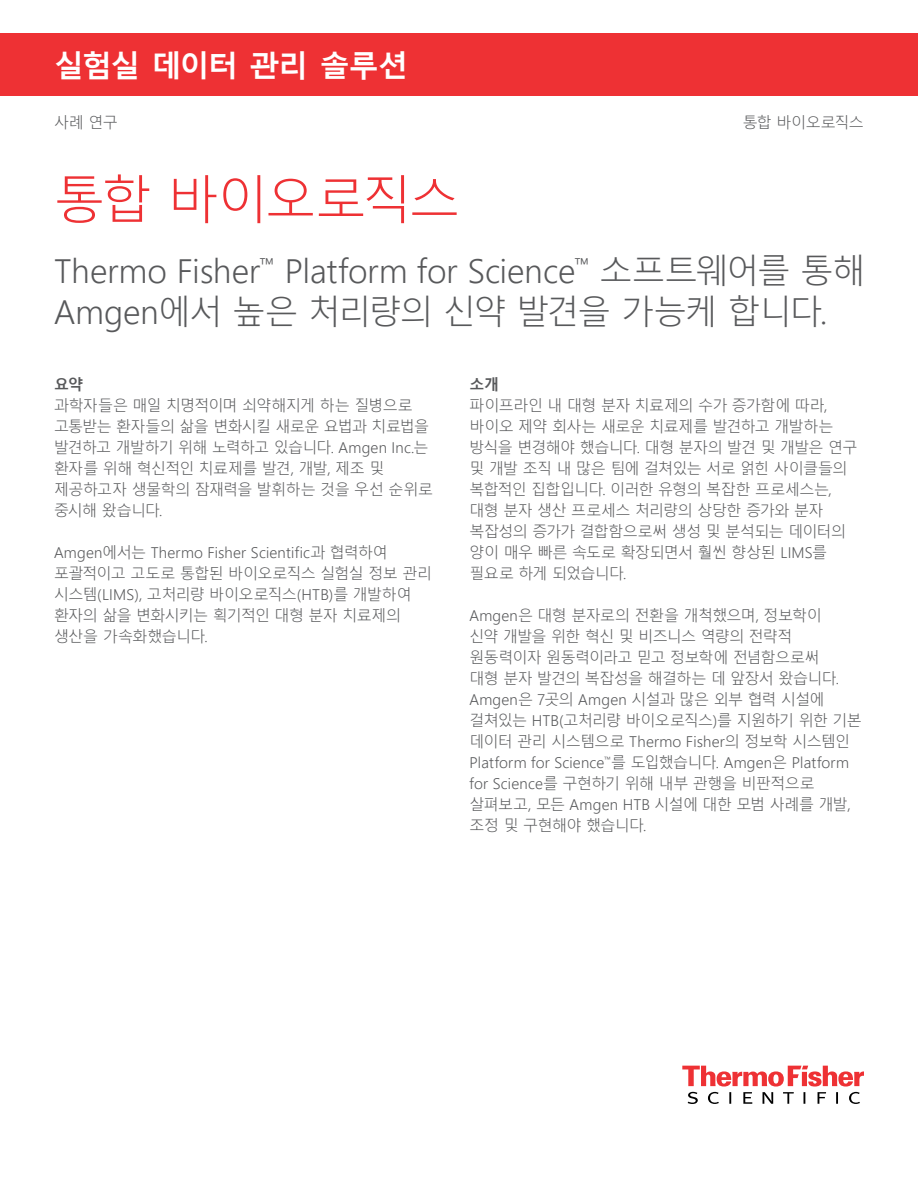
<style>
.page{position:relative;width:918px;height:1188px;background:#fff}
.page>*{position:absolute;margin:0;border:0;box-sizing:border-box;transform-origin:0 0}
.t1{font:300 51px "Malgun Gothic";letter-spacing:-.06em;color:#ee3134}
.t2{font:300 33px/40.5px "Malgun Gothic";letter-spacing:-.005em;color:#58595b}
.t3{font:700 30px "Malgun Gothic";letter-spacing:-.05em;color:#fff}
.t4{font:300 15px/21px "Malgun Gothic";letter-spacing:-.035em;color:#58595b}
.t5{font:700 15px "Malgun Gothic";color:#58595b}
</style>
<div class="page">
<svg style="left:682px;top:1066px;width:182px;height:38px"></svg>
<div style="left:0;top:33px;width:918px;height:63px;background:#ee3134"></div>
<h3 class="t3" style="left:54px;top:48px;width:356px">실험실 데이터 관리 솔루션</h3>
<p class="t4" style="left:54px;top:113px;width:65px">사례 연구</p>
<p class="t4" style="left:743px;top:113px;width:123px">통합 바이오로직스</p>
<h1 class="t1" style="left:54px;top:170px;width:408px">통합 바이오로직스</h1>
<h2 class="t2" style="left:54px;top:251px;width:813px">Thermo Fisher<sup>™</sup> Platform for Science<sup>™</sup> 소프트웨어를 통해<br>Amgen에서 높은 처리량의 신약 발견을 가능케 합니다.</h2>
<p class="t5" style="left:54px;top:376px;width:31px">요약</p>
<p class="t4" style="left:54px;top:395px;width:381px">과학자들은 매일 치명적이며 쇠약해지게 하는 질병으로 고통받는 환자들의 삶을 변화시킬 새로운 요법과 치료법을 발견하고 개발하기 위해 노력하고 있습니다. Amgen Inc.는 환자를 위해 혁신적인 치료제를 발견, 개발, 제조 및 제공하고자 생물학의 잠재력을 발휘하는 것을 우선 순위로 중시해 왔습니다.</p>
<p class="t4" style="left:54px;top:542px;width:380px">Amgen에서는 Thermo Fisher Scientific과 협력하여 포괄적이고 고도로 통합된 바이오로직스 실험실 정보 관리 시스템(LIMS), 고처리량 바이오로직스(HTB)를 개발하여 환자의 삶을 변화시키는 획기적인 대형 분자 치료제의 생산을 가속화했습니다.</p>
<p class="t5" style="left:470px;top:376px;width:31px">소개</p>
<p class="t4" style="left:470px;top:395px;width:389px">파이프라인 내 대형 분자 치료제의 수가 증가함에 따라, 바이오 제약 회사는 새로운 치료제를 발견하고 개발하는 방식을 변경해야 했습니다. 대형 분자의 발견 및 개발은 연구 및 개발 조직 내 많은 팀에 걸쳐있는 서로 얽힌 사이클들의 복합적인 집합입니다. 이러한 유형의 복잡한 프로세스는, 대형 분자 생산 프로세스 처리량의 상당한 증가와 분자 복잡성의 증가가 결합함으로써 생성 및 분석되는 데이터의 양이 매우 빠른 속도로 확장되면서 훨씬 향상된 LIMS를 필요로 하게 되었습니다.</p>
<p class="t4" style="left:469px;top:605px;width:394px">Amgen은 대형 분자로의 전환을 개척했으며, 정보학이<br>신약 개발을 위한 혁신 및 비즈니스 역량의 전략적 원동력이자 원동력이라고 믿고 정보학에 전념함으로써<br>대형 분자 발견의 복잡성을 해결하는 데 앞장서 왔습니다.<br>Amgen은 7곳의 Amgen 시설과 많은 외부 협력 시설에 걸쳐있는 HTB(고처리량 바이오로직스)를 지원하기 위한 기본 데이터 관리 시스템으로 Thermo Fisher의 정보학 시스템인<br>Platform for Science<sup>™</sup>를 도입했습니다. Amgen은 Platform for Science를 구현하기 위해 내부 관행을 비판적으로 살펴보고, 모든 Amgen HTB 시설에 대한 모범 사례를 개발, 조정 및 구현해야 했습니다.</p>
</div>
